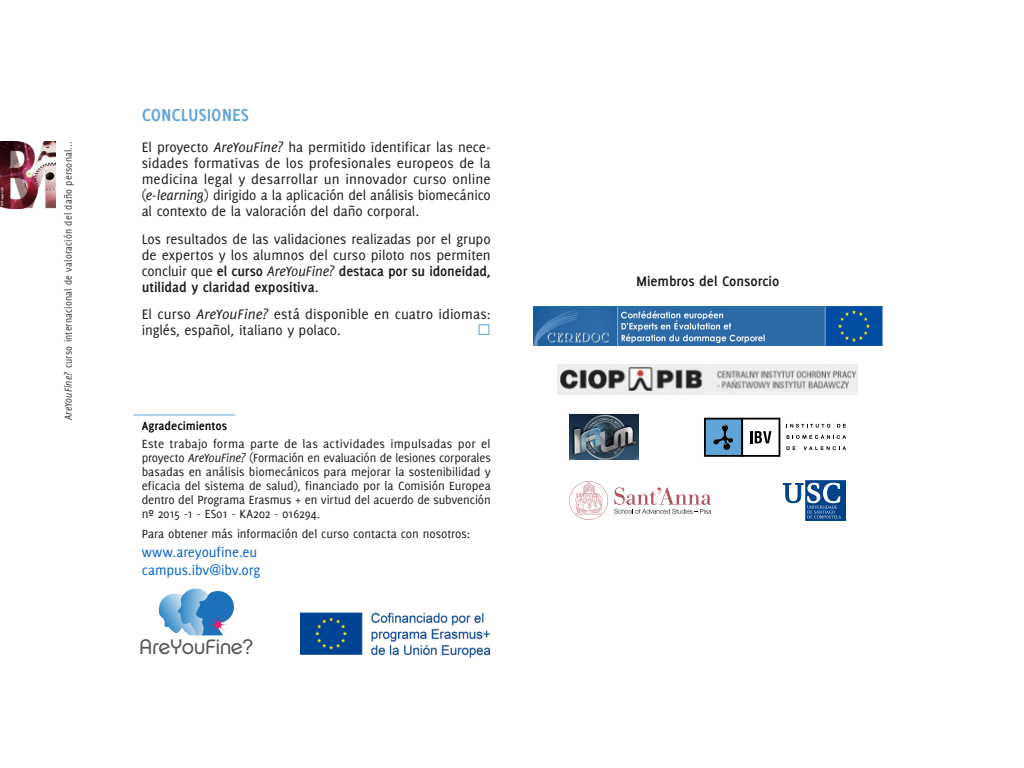
<style>
.page{position:relative;width:1024px;height:768px;background:#fff}
.page>*{position:absolute;margin:0;border:0;box-sizing:border-box;transform-origin:0 0}
.t1{font:21px "Chalet London Nineteen Seventy";letter-spacing:-.025em;color:#575756}
.t2{font:700 19px "Delicious";letter-spacing:-.005em;color:#61a4d7}
.t3{font:15px/16px "Delicious";letter-spacing:-.005em;color:#1a1a1a;text-align:justify}
.t4{font:15px/18.9px "Delicious";letter-spacing:-.005em;color:#0563c1}
.t5{font:700 15px "Delicious";letter-spacing:-.005em;color:#1a1a1a}
.t6{font:13px/14px "Delicious";letter-spacing:-.005em;color:#1a1a1a;text-align:justify}
.t7{font:700 13px "Delicious";letter-spacing:-.005em;color:#000}
.t8{font:11px "Delicious";letter-spacing:.02em;color:#333;scale:.91 1}
.s1{font-style:italic}
.s2{font-weight:700}
.s3{font-family:"Calibri"}
</style>
<div class="page">
<hr style="left:133px;top:414px;width:103px;height:1px;background:#61a4d7">
<svg style="left:159px;top:589px;width:75px;height:46px"></svg>
<img style="left:301px;top:612px;width:190px;height:46px">
<img style="left:533px;top:306px;width:349px;height:39px">
<img style="left:558px;top:364px;width:300px;height:30px">
<img style="left:569px;top:414px;width:70px;height:45px">
<svg style="left:704px;top:418px;width:76px;height:39px"></svg>
<svg style="left:787px;top:446px;width:9px;height:4px"></svg>
<svg style="left:804px;top:446px;width:42px;height:4px"></svg>
<svg style="left:787px;top:434px;width:59px;height:5px"></svg>
<svg style="left:790px;top:424px;width:40px;height:4px"></svg>
<svg style="left:837px;top:424px;width:9px;height:4px"></svg>
<svg style="left:614px;top:487px;width:97px;height:27px"></svg>
<svg style="left:569px;top:481px;width:39px;height:39px"></svg>
<div style="left:805px;top:480px;width:41px;height:41px;background:#004289"></div>
<svg style="left:783px;top:483px;width:58px;height:35px"></svg>
<img style="left:0;top:142px;width:55px;height:67px">
<p class="t2" style="left:142px;top:104px;width:109px">CONCLUSIONES</p>
<p class="t8" style="left:62px;top:420px;width:308px;rotate:-90deg"><span class="s1">AreYouFine?</span> curso internacional de valoración del daño personal...</p>
<p class="t3" style="left:142px;top:139px;width:351px">El proyecto <span class="s1">AreYouFine?</span> ha permitido identificar las nece&shy;sidades formativas de los profesionales europeos de la medicina legal y desarrollar un innovador curso online (<span class="s1">e-learning</span>) dirigido a la aplicación del análisis biomecánico al contexto de la valoración del daño corporal.</p>
<p class="t3" style="left:142px;top:231px;width:351px">Los resultados de las validaciones realizadas por el grupo de expertos y los alumnos del curso piloto nos permiten concluir que <span class="s2">el curso</span> <span class="s1">AreYouFine?</span> <span class="s2">destaca por su idoneidad, utilidad y claridad expositiva</span>.</p>
<p class="t3" style="left:142px;top:306px;width:350px">El curso <span class="s1">AreYouFine?</span> está disponible en cuatro idiomas: inglés, español, italiano y polaco.</p>
<p class="t7" style="left:142px;top:418px;width:87px">Agradecimientos</p>
<p class="t6" style="left:142px;top:436px;width:351px">Este trabajo forma parte de las actividades impulsadas por el proyecto <span class="s1">AreYouFine?</span> (Formación en evaluación de lesiones corporales basadas en análisis biomecánicos para mejorar la sostenibilidad y eficacia del sistema de salud), financiado por la Comisión Europea dentro del Programa Erasmus + en virtud del acuerdo de subvención n<span class="s3">º</span> 2015 -1 - ES01 - KA202 - 016294.</p>
<p class="t6" style="left:142px;top:526px;width:330px">Para obtener más información del curso contacta con nosotros:</p>
<p class="t4" style="left:142px;top:542px;width:120px">www.areyoufine.eu campus.ibv@ibv.org</p>
<h1 class="t1" style="left:139px;top:634px;width:116px">AreYouFine?</h1>
<p class="t5" style="left:636px;top:272px;width:145px">Miembros del Consorcio</p>
</div>
